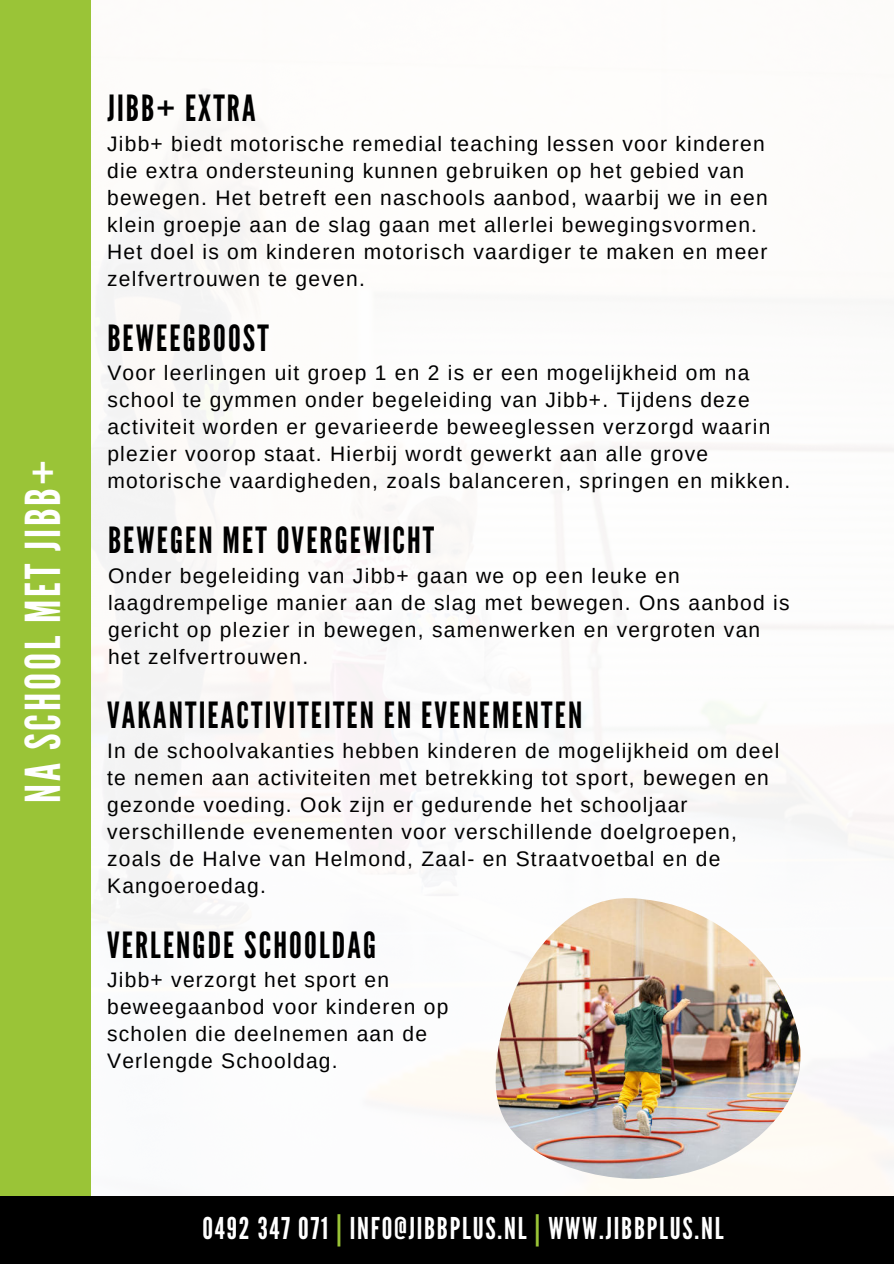
<style>
.page{position:relative;width:894px;height:1264px;background:#fff}
.page>*{position:absolute;margin:0;border:0;box-sizing:border-box;transform-origin:0 0}
.t1{font:48px "League Gothic";letter-spacing:.06em;color:#fff}
.t2{font:36px "League Gothic";letter-spacing:.06em;color:#000}
.t3{font:30px "League Gothic";letter-spacing:.06em;color:#fff}
.t4{font:21px/27px "Arimo";letter-spacing:.06em;color:#000}
.s1{color:#9ac437}
</style>
<div class="page">
<div style="left:0;top:0;width:91px;height:1196px;background:#9ac437"></div>
<div style="left:0;top:1195px;width:893px;height:68px;background:#000"></div>
<img style="left:494px;top:898px;width:310px;height:280px">
<h1 class="t1" style="left:15px;top:803px;width:344px;rotate:-90deg">NA SCHOOL MET JIBB+</h1>
<h2 class="t2" style="left:107px;top:87px;width:150px">JIBB+ EXTRA</h2>
<p class="t4" style="left:107px;top:130px;width:662px">Jibb+ biedt motorische remedial teaching lessen voor kinderen die extra ondersteuning kunnen gebruiken op het gebied van bewegen. Het betreft een naschools aanbod, waarbij we in een klein groepje aan de slag gaan met allerlei bewegingsvormen.<br>Het doel is om kinderen motorisch vaardiger te maken en meer zelfvertrouwen te geven.</p>
<h2 class="t2" style="left:107px;top:316px;width:163px">BEWEEGBOOST</h2>
<p class="t4" style="left:107px;top:360px;width:684px">Voor leerlingen uit groep 1 en 2 is er een mogelijkheid om na school te gymmen onder begeleiding van Jibb+. Tijdens deze activiteit worden er gevarieerde beweeglessen verzorgd waarin plezier voorop staat. Hierbij wordt gewerkt aan alle grove motorische vaardigheden, zoals balanceren, springen en mikken.</p>
<h2 class="t2" style="left:108px;top:518px;width:328px">BEWEGEN MET OVERGEWICHT</h2>
<p class="t4" style="left:108px;top:562px;width:683px">Onder begeleiding van Jibb+ gaan we op een leuke en laagdrempelige manier aan de slag met bewegen. Ons aanbod is gericht op plezier in bewegen, samenwerken en vergroten van het zelfvertrouwen.</p>
<h2 class="t2" style="left:107px;top:694px;width:476px">VAKANTIEACTIVITEITEN EN EVENEMENTEN</h2>
<p class="t4" style="left:107px;top:737px;width:673px">In de schoolvakanties hebben kinderen de mogelijkheid om deel te nemen aan activiteiten met betrekking tot sport, bewegen en gezonde voeding. Ook zijn er gedurende het schooljaar verschillende evenementen voor verschillende doelgroepen, zoals de Halve van Helmond, Zaal- en Straatvoetbal en de Kangoeroedag.</p>
<h2 class="t2" style="left:107px;top:923px;width:270px">VERLENGDE SCHOOLDAG</h2>
<p class="t4" style="left:107px;top:966px;width:343px">Jibb+ verzorgt het sport en beweegaanbod voor kinderen op scholen die deelnemen aan de<br>Verlengde Schooldag.</p>
<h3 class="t3" style="left:202px;top:1210px;width:522px">0492 347 071 <span class="s1">|</span> INFO@JIBBPLUS.NL <span class="s1">|</span> WWW.JIBBPLUS.NL</h3>
</div>
